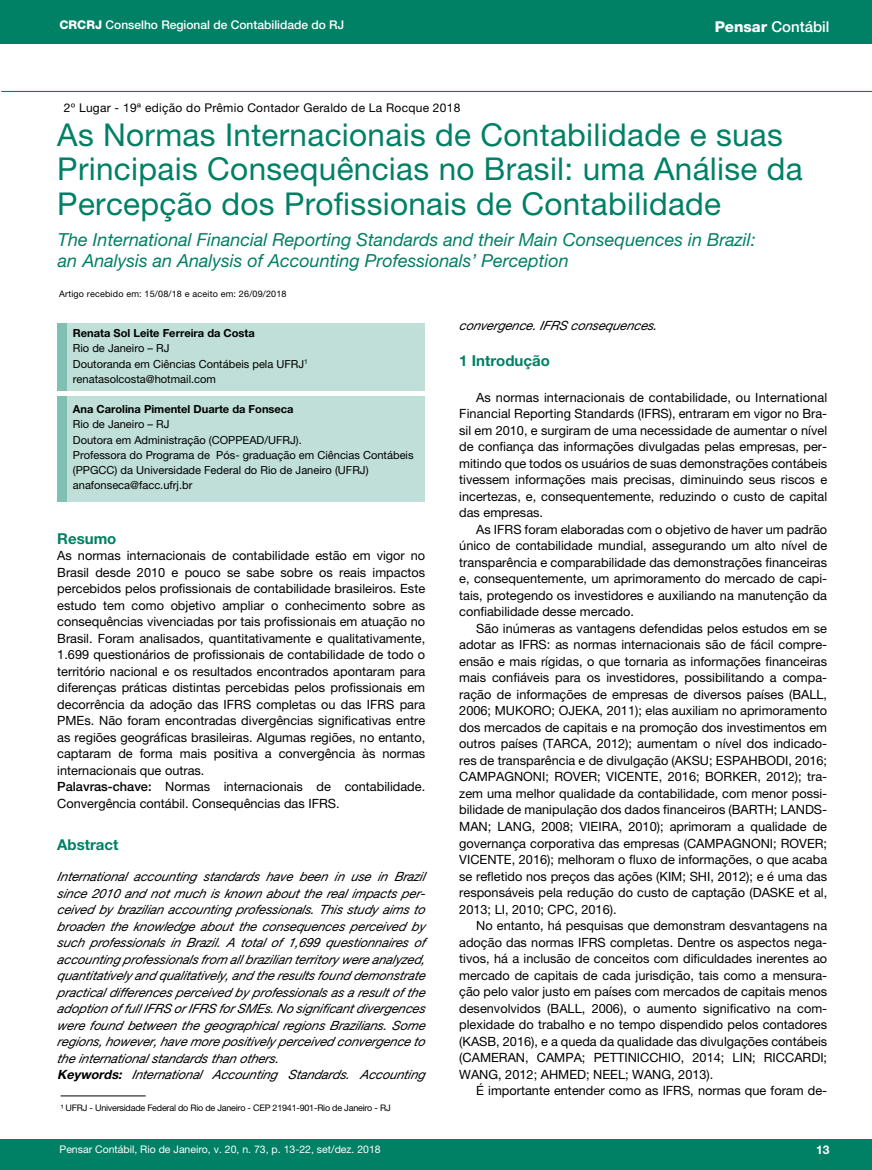
<style>
.page{position:relative;width:872px;height:1170px;background:#fff}
.page>*{position:absolute;margin:0;border:0;box-sizing:border-box;transform-origin:0 0}
.t1{font:31.5px/34.5px "Helvetica Neue LT Pro";letter-spacing:.01em;color:#008065}
.t2{font:italic 18px/21px "Helvetica Neue LT Pro";color:#008065}
.t3{font:700 15px "Helvetica Neue LT Pro";color:#008065}
.t4{font:500 15px "Helvetica Neue LT Pro";color:#fff}
.t5{font:12.75px/16.5px "Helvetica Neue LT Pro";color:#000;text-align:justify}
.t6{font:italic 12.75px/16.5px "Helvetica Neue LT Pro";color:#000}
.t7{font:12px "Helvetica Neue LT Pro";letter-spacing:.02em;color:#000}
.t8{font:500 12px "Helvetica Neue LT Pro";color:#fff}
.t9{font:700 12px "Helvetica Neue LT Pro";color:#fff}
.t10{font:11.1px/15.1px "Helvetica Neue LT Pro";color:#000}
.t11{font:700 11.1px "Helvetica Neue LT Pro";color:#000}
.t12{font:10.5px "Helvetica Neue LT Pro";color:#fff}
.t13{font:9px "Helvetica Neue LT Pro";letter-spacing:-.025em;color:#000}
.t14{font:9px "Helvetica Neue LT Pro";letter-spacing:.02em;color:#000}
.s1{font-weight:800}
.s2{font-weight:500}
.s3{font-weight:700}
</style>
<div class="page">
<div style="left:0;top:0;width:872px;height:44px;background:#008065"></div>
<div style="left:0;top:1139px;width:872px;height:30px;background:#008065"></div>
<hr style="left:1px;top:91px;width:871px;height:1px;background:#008065">
<hr style="left:443px;top:115px;width:1px;height:986px;background:#9d9d9c">
<div style="left:57px;top:115px;width:778px;height:133px;background:#fff"></div>
<div style="left:57px;top:323px;width:368px;height:178px;background:#bfdfd8"></div>
<div style="left:57px;top:323px;width:10px;height:178px;background:#80c0b2"></div>
<hr style="left:52px;top:391px;width:375px;height:4px;background:#fff">
<hr style="left:61px;top:1095px;width:85px;height:1px;background:#000">
<p class="t8" style="left:60px;top:18px;width:286px"><span class="s1">CRCRJ</span> Conselho Regional de Contabilidade do RJ</p>
<p class="t4" style="left:714px;top:17px;width:116px"><span class="s1">Pensar</span> Contábil</p>
<p class="t7" style="left:64px;top:100px;width:398px">2º Lugar - 19ª edição do Prêmio Contador Geraldo de La Rocque 2018</p>
<h1 class="t1" style="left:57px;top:117px;width:747px">As Normas Internacionais de Contabilidade e suas<br>Principais Consequências no Brasil: uma Análise da<br>Percepção dos Profissionais de Contabilidade</h1>
<h2 class="t2" style="left:58px;top:228px;width:699px">The International Financial Reporting Standards and their Main Consequences in Brazil: an Analysis an Analysis of Accounting Professionals’ Perception</h2>
<p class="t14" style="left:59px;top:288px;width:229px">Artigo recebido em: 15/08/18 e aceito em: 26/09/2018</p>
<p class="t11" style="left:73px;top:326px;width:183px">Renata Sol Leite Ferreira da Costa</p>
<p class="t10" style="left:73px;top:340px;width:237px">Rio de Janeiro – RJ<br>Doutoranda em Ciências Contábeis pela UFRJ<sup>1 </sup>renatasolcosta@hotmail.com</p>
<p class="t11" style="left:73px;top:402px;width:222px">Ana Carolina Pimentel Duarte da Fonseca</p>
<p class="t10" style="left:73px;top:416px;width:342px">Rio de Janeiro – RJ<br>Doutora em Administração (COPPEAD/UFRJ).<br>Professora do Programa de Pós- graduação em Ciências Contábeis (PPGCC) da Universidade Federal do Rio de Janeiro (UFRJ) anafonseca@facc.ufrj.br</p>
<p class="t3" style="left:57px;top:529px;width:61px">Resumo</p>
<p class="t5" style="left:57px;top:547px;width:369px;text-align:left">As normas internacionais de contabilidade estão em vigor no Brasil desde 2010 e pouco se sabe sobre os reais impactos percebidos pelos profissionais de contabilidade brasileiros. Este estudo tem como objetivo ampliar o conhecimento sobre as consequências vivenciadas por tais profissionais em atuação no Brasil. Foram analisados, quantitativamente e qualitativamente, 1.699 questionários de profissionais de contabilidade de todo o território nacional e os resultados encontrados apontaram para diferenças práticas distintas percebidas pelos profissionais em decorrência da adoção das IFRS completas ou das IFRS para PMEs. Não foram encontradas divergências significativas entre as regiões geográficas brasileiras. Algumas regiões, no entanto, captaram de forma mais positiva a convergência às normas internacionais que outras.<br><span class="s2">Palavras-chave:</span> Normas internacionais de contabilidade.<br>Convergência contábil. Consequências das IFRS.</p>
<p class="t3" style="left:57px;top:834px;width:63px">Abstract</p>
<p class="t6" style="left:57px;top:868px;width:373px">International accounting standards have been in use in Brazil since 2010 and not much is known about the real impacts per&shy;ceived by brazilian accounting p rofessionals. This study aims to broaden the knowledge about the consequences perceived by such professionals in Brazil. A total of 1, 699 questionnaires of accounting p rofessionals from allbrazilian territory were analyzed, quantitatively and qualitatively, and the results found demonstrate practicaldifferences perceived by professionals as a resultof the adop tion of fullIFRS orIFRS forSMEs.No significantdiverg ences were found between the geograp hical regions Brazilians. Some regions, however, have more p ositively perceived convergence to the internationalstandards than others.<br><span class="s3">Keywords:</span> International Accounting Standards. Accounting</p>
<p class="t13" style="left:61px;top:1101px;width:331px">¹ UFRJ - Universidade Federal do Rio de Janeiro - CEP 21941-901-Rio de Janeiro - RJ</p>
<p class="t6" style="left:459px;top:317px;width:203px">convergence.IFRS consequences.</p>
<p class="t3" style="left:459px;top:351px;width:92px">1 Introdução</p>
<p class="t5" style="left:459px;top:389px;width:369px;text-indent:17px">As normas internacionais de contabilidade, ou International Financial Reporting Standards (IFRS), entraram em vigor no Bra&shy;sil em 2010, e surgiram de uma necessidade de aumentar o nível de confiança das informações divulgadas pelas empresas, per&shy;mitindo que todos os usuários de suas demonstrações contábeis tivessem informações mais precisas, diminuindo seus riscos e incertezas, e, consequentemente, reduzindo o custo de capital das empresas.</p>
<p class="t5" style="left:459px;top:521px;width:369px;text-indent:17px">As IFRS foram elaboradas com o objetivo de haver um padrão único de contabilidade mundial, assegurando um alto nível de transparência e comparabilidade das demonstrações financeiras e, consequentemente, um aprimoramento do mercado de capi&shy;tais, protegendo os investidores e auxiliando na manutenção da confiabilidade desse mercado.</p>
<p class="t5" style="left:459px;top:620px;width:369px;text-indent:17px">São inúmeras as vantagens defendidas pelos estudos em se adotar as IFRS: as normas internacionais são de fácil compre&shy;ensão e mais rígidas, o que tornaria as informações financeiras mais confiáveis para os investidores, possibilitando a compa&shy;ração de informações de empresas de diversos países (BALL, 2006; MUKORO; OJEKA, 2011); elas auxiliam no aprimoramento dos mercados de capitais e na promoção dos investimentos em outros países (TARCA, 2012); aumentam o nível dos indicado&shy;res de transparência e de divulgação (AKSU; ESPAHBODI, 2016; CAMPAGNONI; ROVER; VICENTE, 2016; BORKER, 2012); tra&shy;zem uma melhor qualidade da contabilidade, com menor possi&shy;bilidade de manipulação dos dados financeiros (BARTH; LANDS-MAN; LANG, 2008; VIEIRA, 2010); aprimoram a qualidade de governança corporativa das empresas (CAMPAGNONI; ROVER; VICENTE, 2016); melhoram o fluxo de informações, o que acaba se refletido nos preços das ações (KIM; SHI, 2012); e é uma das responsáveis pela redução do custo de captação (DASKE et al, 2013; LI, 2010; CPC, 2016).</p>
<p class="t5" style="left:459px;top:917px;width:369px;text-indent:17px">No entanto, há pesquisas que demonstram desvantagens na adoção das normas IFRS completas. Dentre os aspectos nega&shy;tivos, há a inclusão de conceitos com dificuldades inerentes ao mercado de capitais de cada jurisdição, tais como a mensura&shy;ção pelo valor justo em países com mercados de capitais menos desenvolvidos (BALL, 2006), o aumento significativo na com&shy;plexidade do trabalho e no tempo dispendido pelos contadores (KASB, 2016), e a queda da qualidade das divulgações contábeis (CAMERAN, CAMPA; PETTINICCHIO, 2014; LIN; RICCARDI; WANG, 2012; AHMED; NEEL; WANG, 2013).</p>
<p class="t5" style="left:476px;top:1082px;width:352px">É importante entender como as IFRS, normas que foram de-</p>
<p class="t12" style="left:60px;top:1142px;width:323px">Pensar Contábil, Rio de Janeiro, v. 20, n. 73, p. 13-22, set/dez. 2018</p>
<p class="t9" style="left:816px;top:1142px;width:15px">13</p>
</div>
